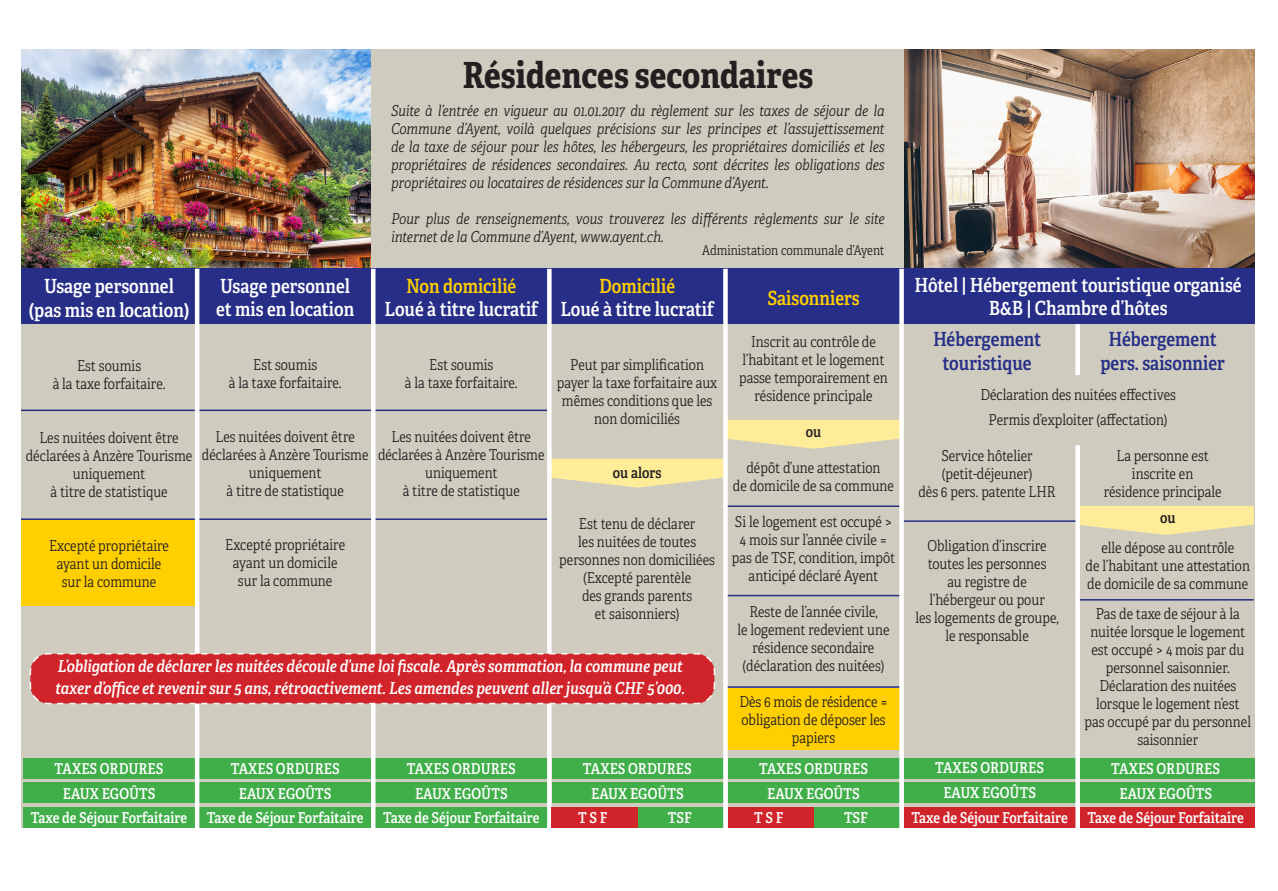
<style>
.page{position:relative;width:1278px;height:891px;background:#fff}
.page>*{position:absolute;margin:0;border:0;box-sizing:border-box;transform-origin:0 0}
.t1{font:700 36px "Adelle Condensed";color:#231f20}
.t2{font:19.5px/23.4px "Adelle Condensed Sb";color:#fff;text-align:center}
.t3{font:19.5px "Adelle Condensed Sb";color:#262e87}
.t4{font:19.5px "Adelle Condensed Sb";color:#ffcf00}
.t5{font:italic 16.5px/22.5px "Adelle Condensed Sb";color:#fff}
.t6{font:15px/18px "Adelle Condensed Lt";color:#231f20;text-align:center}
.t7{font:italic 15px/18px "Adelle Condensed Lt";color:#231f20;text-align:justify}
.t8{font:15px/24.8px "Adelle Condensed Sb";color:#fff;text-align:center}
.t9{font:15px "Adelle Condensed Sb";color:#231f20}
.t10{font:13.5px "Adelle Condensed Lt";color:#231f20}
</style>
<div class="page">
<div style="left:21px;top:50px;width:1233px;height:778px;background:#cfccbf"></div>
<img style="left:21px;top:50px;width:350px;height:219px">
<img style="left:904px;top:50px;width:350px;height:219px">
<div style="left:725px;top:687px;width:176px;height:62px;background:#ffcf00"></div>
<div style="left:21px;top:519px;width:176px;height:86px;background:#ffcf00"></div>
<svg style="left:727px;top:420px;width:172px;height:28px;background:#f7e79f"></svg>
<svg style="left:551px;top:458px;width:172px;height:29px"></svg>
<svg style="left:1079px;top:506px;width:174px;height:29px"></svg>
<hr style="left:21px;top:409px;width:528px;height:2px;background:#262e87">
<hr style="left:21px;top:518px;width:528px;height:2px;background:#262e87">
<hr style="left:725px;top:505px;width:176px;height:2px;background:#262e87">
<hr style="left:725px;top:595px;width:176px;height:1px;background:#262e87">
<hr style="left:725px;top:686px;width:176px;height:1px;background:#262e87">
<hr style="left:1077px;top:599px;width:176px;height:1px;background:#262e87">
<hr style="left:901px;top:520px;width:176px;height:2px;background:#262e87">
<div style="left:21px;top:269px;width:1233px;height:55px;background:#262e87"></div>
<svg style="left:1075px;top:324px;width:4px;height:51px"></svg>
<div style="left:1080px;top:757px;width:174px;height:21px;background:#40ae49"></div>
<div style="left:904px;top:757px;width:174px;height:21px;background:#40ae49"></div>
<div style="left:727px;top:757px;width:175px;height:21px;background:#40ae49"></div>
<div style="left:551px;top:757px;width:175px;height:21px;background:#40ae49"></div>
<div style="left:375px;top:757px;width:175px;height:21px;background:#40ae49"></div>
<div style="left:199px;top:757px;width:175px;height:21px;background:#40ae49"></div>
<div style="left:23px;top:757px;width:175px;height:21px;background:#40ae49"></div>
<div style="left:1080px;top:807px;width:174px;height:21px;background:#d1232a"></div>
<div style="left:904px;top:807px;width:174px;height:21px;background:#d1232a"></div>
<div style="left:727px;top:807px;width:175px;height:21px;background:#40ae49"></div>
<div style="left:551px;top:807px;width:175px;height:21px;background:#40ae49"></div>
<div style="left:375px;top:807px;width:175px;height:21px;background:#40ae49"></div>
<div style="left:199px;top:807px;width:175px;height:21px;background:#40ae49"></div>
<div style="left:23px;top:807px;width:175px;height:21px;background:#40ae49"></div>
<div style="left:1080px;top:782px;width:174px;height:21px;background:#40ae49"></div>
<div style="left:904px;top:782px;width:174px;height:21px;background:#40ae49"></div>
<div style="left:727px;top:782px;width:175px;height:21px;background:#40ae49"></div>
<div style="left:551px;top:782px;width:175px;height:21px;background:#40ae49"></div>
<div style="left:375px;top:782px;width:175px;height:21px;background:#40ae49"></div>
<div style="left:199px;top:782px;width:175px;height:21px;background:#40ae49"></div>
<div style="left:23px;top:782px;width:175px;height:21px;background:#40ae49"></div>
<hr style="left:195px;top:269px;width:4px;height:563px;background:#fff">
<hr style="left:371px;top:269px;width:4px;height:563px;background:#fff">
<hr style="left:547px;top:269px;width:4px;height:563px;background:#fff">
<svg style="left:723px;top:269px;width:4px;height:559px;background:#fafbfa"></svg>
<svg style="left:899px;top:269px;width:4px;height:559px;background:#f8f9f6"></svg>
<svg style="left:1075px;top:445px;width:4px;height:383px;background:#f7f7f5"></svg>
<div style="left:551px;top:807px;width:87px;height:21px;background:#d1232a"></div>
<div style="left:727px;top:807px;width:86px;height:21px;background:#d1232a"></div>
<svg style="left:29px;top:652px;width:686px;height:53px;background:#d23338"></svg>
<h1 class="t1" style="left:462px;top:48px;width:352px">Résidences secondaires</h1>
<p class="t7" style="left:391px;top:101px;width:495px">Suite à l’entrée en vigueur au 01.01.2017 du règlement sur les taxes de séjour de la Commune d’Ayent, voilà quelques précisions sur les principes et l’assujettissement de la taxe de séjour pour les hôtes, les hébergeurs, les propriétaires domiciliés et les propriétaires de résidences secondaires. Au recto, sont décrites les obligations des propriétaires ou locataires de résidences sur la Commune d’Ayent.</p>
<p class="t7" style="left:391px;top:209px;width:495px">Pour plus de renseignements, vous trouverez les différents règlements sur le site internet de la Commune d’Ayent, www.ayent.ch.</p>
<p class="t10" style="left:702px;top:241px;width:184px">Administation communale d’Ayent</p>
<h2 class="t2" style="left:29px;top:274px;width:162px">Usage personnel (pas mis en location)</h2>
<p class="t6" style="left:53px;top:356px;width:114px">Est soumis<br>à la taxe forfaitaire.</p>
<h2 class="t2" style="left:216px;top:273px;width:140px;text-align:left">Usage personnel et mis en location</h2>
<p class="t6" style="left:229px;top:355px;width:114px">Est soumis<br>à la taxe forfaitaire.</p>
<h2 class="t4" style="left:406px;top:272px;width:112px">Non domicilié</h2>
<h2 class="t2" style="left:384px;top:297px;width:155px">Loué à titre lucratif</h2>
<p class="t6" style="left:405px;top:355px;width:114px">Est soumis<br>à la taxe forfaitaire.</p>
<p class="t6" style="left:26px;top:428px;width:168px">Les nuitées doivent être déclarées à Anzère Tourisme uniquement<br>à titre de statistique</p>
<p class="t6" style="left:49px;top:536px;width:121px">Excepté propriétaire ayant un domicile sur la commune</p>
<p class="t6" style="left:202px;top:427px;width:168px">Les nuitées doivent être déclarées à Anzère Tourisme uniquement<br>à titre de statistique</p>
<p class="t6" style="left:225px;top:535px;width:121px">Excepté propriétaire ayant un domicile sur la commune</p>
<p class="t6" style="left:378px;top:427px;width:168px">Les nuitées doivent être déclarées à Anzère Tourisme uniquement<br>à titre de statistique</p>
<h2 class="t4" style="left:599px;top:272px;width:78px">Domicilié</h2>
<h2 class="t2" style="left:560px;top:297px;width:155px">Loué à titre lucratif</h2>
<p class="t6" style="left:557px;top:355px;width:162px">Peut par simplification payer la taxe forfaitaire aux mêmes conditions que les non domiciliés</p>
<p class="t9" style="left:613px;top:462px;width:50px">ou alors</p>
<p class="t6" style="left:559px;top:514px;width:157px">Est tenu de déclarer<br>les nuitées de toutes personnes non domiciliées (Excepté parentèle<br>des grands parents<br>et saisonniers)</p>
<p class="t5" style="left:55px;top:654px;width:631px">L’obligation de déclarer les nuitées découle d’une loi fiscale. Après sommation, la commune peut taxer d’office et revenir sur 5 ans, rétroactivement. Les amendes peuvent aller jusqu’à CHF 5’000.</p>
<p class="t8" style="left:31px;top:755px;width:158px">TAXES ORDURES<br>EAUX EGOÛTS<br>Taxe de Séjour Forfaitaire</p>
<p class="t8" style="left:207px;top:755px;width:158px">TAXES ORDURES<br>EAUX EGOÛTS<br>Taxe de Séjour Forfaitaire</p>
<p class="t8" style="left:383px;top:755px;width:158px">TAXES ORDURES<br>EAUX EGOÛTS<br>Taxe de Séjour Forfaitaire</p>
<p class="t8" style="left:583px;top:755px;width:110px">TAXES ORDURES</p>
<p class="t8" style="left:591px;top:780px;width:94px">EAUX EGOÛTS</p>
<p class="t8" style="left:578px;top:805px;width:31px">T S F</p>
<p class="t8" style="left:668px;top:805px;width:26px">TSF</p>
<h2 class="t4" style="left:767px;top:284px;width:94px">Saisonniers</h2>
<p class="t6" style="left:739px;top:332px;width:150px">Inscrit au contrôle de l’habitant et le logement passe temporairement en résidence principale</p>
<p class="t9" style="left:805px;top:420px;width:17px">ou</p>
<p class="t6" style="left:733px;top:458px;width:163px">dépôt d’une attestation<br>de domicile de sa commune</p>
<p class="t6" style="left:731px;top:512px;width:165px">Si le logement est occupé &gt;<br>4 mois sur l’année civile = pas de TSF, condition, impôt anticipé déclaré Ayent</p>
<p class="t6" style="left:737px;top:602px;width:154px">Reste de l’année civile,<br>le logement redevient une résidence secondaire (déclaration des nuitées)</p>
<p class="t6" style="left:739px;top:692px;width:150px">Dès 6 mois de résidence = obligation de déposer les papiers</p>
<p class="t8" style="left:759px;top:755px;width:110px">TAXES ORDURES</p>
<p class="t8" style="left:767px;top:780px;width:94px">EAUX EGOÛTS</p>
<p class="t8" style="left:754px;top:805px;width:31px">T S F</p>
<p class="t8" style="left:844px;top:805px;width:26px">TSF</p>
<h2 class="t2" style="left:914px;top:272px;width:329px">Hôtel | Hébergement touristique organisé<br>B&amp;B | Chambre d’hôtes</h2>
<h2 class="t3" style="left:933px;top:325px;width:110px">Hébergement</h2>
<h2 class="t3" style="left:1108px;top:325px;width:110px">Hébergement</h2>
<h2 class="t3" style="left:942px;top:349px;width:90px">touristique</h2>
<h2 class="t3" style="left:1100px;top:349px;width:126px">pers. saisonnier</h2>
<p class="t6" style="left:980px;top:381px;width:197px;line-height:25.5px">Déclaration des nuitées effectives<br>Permis d’exploiter (affectation)</p>
<p class="t6" style="left:941px;top:446px;width:93px">Service hôtelier</p>
<p class="t6" style="left:1116px;top:446px;width:94px">La personne est</p>
<p class="t6" style="left:941px;top:464px;width:92px">(petit-déjeuner)</p>
<p class="t6" style="left:1131px;top:464px;width:63px">inscrite en</p>
<p class="t6" style="left:918px;top:482px;width:139px">dès 6 pers. patente LHR</p>
<p class="t6" style="left:1103px;top:482px;width:119px">résidence principale</p>
<p class="t6" style="left:915px;top:536px;width:145px">Obligation d’inscrire toutes les personnes<br>au registre de l’hébergeur ou pour<br>les logements de groupe, le responsable</p>
<p class="t9" style="left:1160px;top:506px;width:17px">ou</p>
<p class="t6" style="left:1085px;top:538px;width:166px">elle dépose au contrôle<br>de l’habitant une attestation de domicile de sa commune</p>
<p class="t6" style="left:1084px;top:604px;width:168px">Pas de taxe de séjour à la nuitée lorsque le logement est occupé &gt; 4 mois par du personnel saisonnier.<br>Déclaration des nuitées lorsque le logement n’est pas occupé par du personnel saisonnier</p>
<p class="t8" style="left:911px;top:755px;width:158px">TAXES ORDURES<br>EAUX EGOÛTS<br>Taxe de Séjour Forfaitaire</p>
<p class="t8" style="left:1087px;top:755px;width:158px">TAXES ORDURES<br>EAUX EGOÛTS<br>Taxe de Séjour Forfaitaire</p>
</div>
